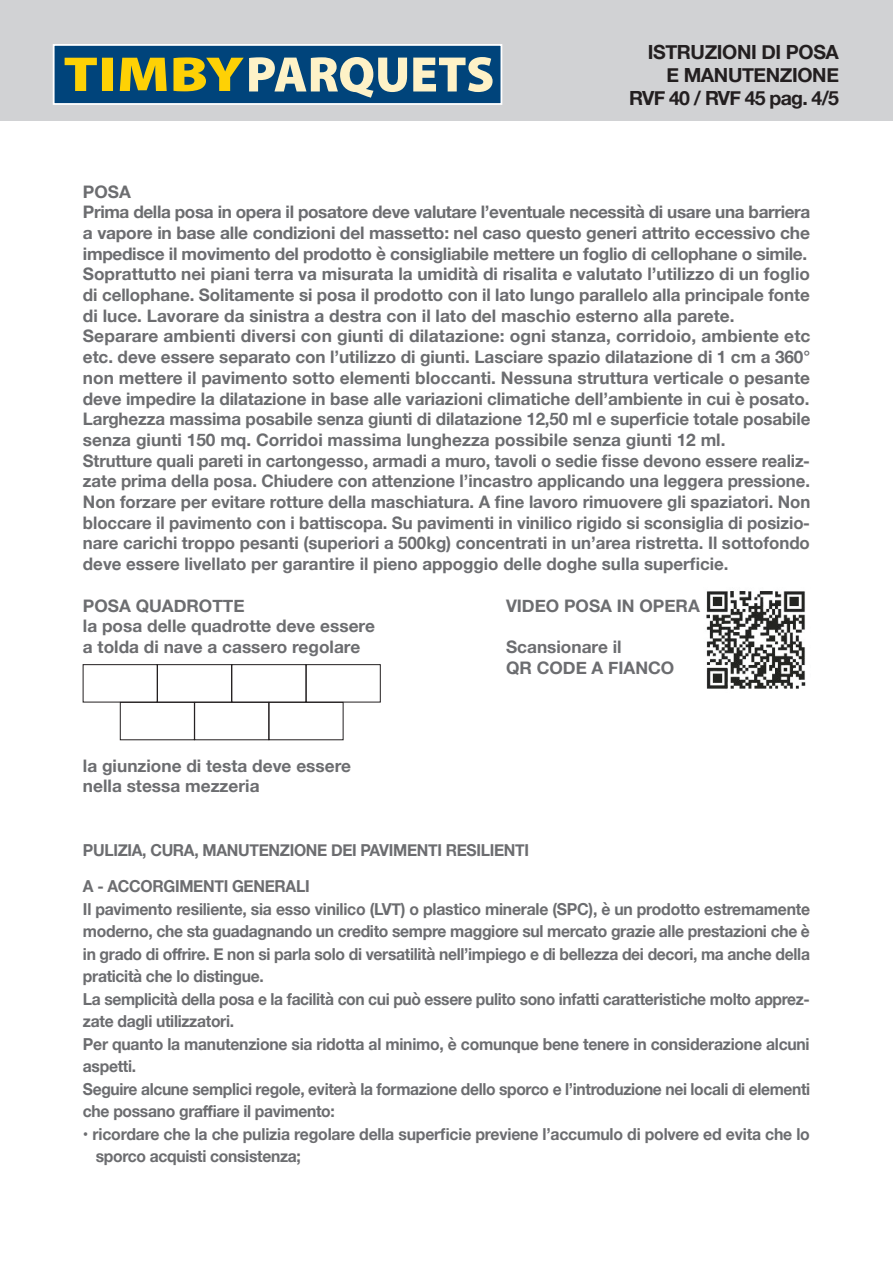
<style>
.page{position:relative;width:893px;height:1263px;background:#fff}
.page>*{position:absolute;margin:0;border:0;box-sizing:border-box;transform-origin:0 0}
.t1{font:700 19.5px/22.8px "Helvetica Neue";letter-spacing:-.02em;color:#231f20;text-align:right}
.t2{font:700 17.25px/20.7px "Helvetica Neue";letter-spacing:-.005em;color:#6c6d70}
.t3{font:700 16.5px/22.5px "Helvetica Neue";letter-spacing:-.02em;color:#6c6d70;scale:.96 1}
.t4{font:700 16.5px/36px "Helvetica Neue";letter-spacing:-.02em;color:#6c6d70;scale:.95 1}
</style>
<div class="page">
<img style="left:706px;top:591px;width:100px;height:98px">
<div style="left:83px;top:664px;width:74px;height:38px;border:1px solid #231f20"></div>
<div style="left:120px;top:702px;width:75px;height:38px;border:1px solid #231f20"></div>
<div style="left:157px;top:664px;width:75px;height:38px;border:1px solid #231f20"></div>
<div style="left:195px;top:702px;width:74px;height:38px;border:1px solid #231f20"></div>
<div style="left:232px;top:664px;width:74px;height:38px;border:1px solid #231f20"></div>
<div style="left:269px;top:702px;width:74px;height:38px;border:1px solid #231f20"></div>
<div style="left:306px;top:664px;width:74px;height:38px;border:1px solid #231f20"></div>
<div style="left:0;top:0;width:893px;height:120px;background:#d1d2d4"></div>
<div style="left:53px;top:44px;width:449px;height:61px;background:#00447b;border:2px solid #fff"></div>
<svg style="left:65px;top:57px;width:428px;height:41px"></svg>
<p class="t1" style="left:629px;top:42px;width:211px">ISTRUZIONI DI POSA<br>E MANUTENZIONE<br>RVF 40 / RVF 45 pag. 4/5</p>
<p class="t2" style="left:83px;top:181px;width:729px">POSA<br>Prima della posa in opera il posatore deve valutare l’eventuale necessità di usare una barriera a vapore in base alle condizioni del massetto: nel caso questo generi attrito eccessivo che impedisce il movimento del prodotto è consigliabile mettere un foglio di cellophane o simile.<br>Soprattutto nei piani terra va misurata la umidità di risalita e valutato l’utilizzo di un foglio di cellophane. Solitamente si posa il prodotto con il lato lungo parallelo alla principale fonte di luce. Lavorare da sinistra a destra con il lato del maschio esterno alla parete.<br>Separare ambienti diversi con giunti di dilatazione: ogni stanza, corridoio, ambiente etc etc. deve essere separato con l’utilizzo di giunti. Lasciare spazio dilatazione di 1 cm a 360° non mettere il pavimento sotto elementi bloccanti. Nessuna struttura verticale o pesante deve impedire la dilatazione in base alle variazioni climatiche dell’ambiente in cui è posato.<br>Larghezza massima posabile senza giunti di dilatazione 12,50 ml e superficie totale posabile senza giunti 150 mq. Corridoi massima lunghezza possibile senza giunti 12 ml.<br>Strutture quali pareti in cartongesso, armadi a muro, tavoli o sedie fisse devono essere realiz&shy;zate prima della posa. Chiudere con attenzione l’incastro applicando una leggera pressione.<br>Non forzare per evitare rotture della maschiatura. A fine lavoro rimuovere gli spaziatori. Non bloccare il pavimento con i battiscopa. Su pavimenti in vinilico rigido si sconsiglia di posizio&shy;nare carichi troppo pesanti (superiori a 500kg) concentrati in un’area ristretta. Il sottofondo deve essere livellato per garantire il pieno appoggio delle doghe sulla superficie.</p>
<p class="t2" style="left:83px;top:595px;width:163px">POSA QUADROTTE</p>
<p class="t2" style="left:506px;top:595px;width:195px">VIDEO POSA IN OPERA</p>
<p class="t2" style="left:83px;top:616px;width:293px">la posa delle quadrotte deve essere a tolda di nave a cassero regolare</p>
<p class="t2" style="left:506px;top:637px;width:170px">Scansionare il<br>QR CODE A FIANCO</p>
<p class="t2" style="left:83px;top:755px;width:269px">la giunzione di testa deve essere nella stessa mezzeria</p>
<p class="t4" style="left:83px;top:833px;width:471px">PULIZIA, CURA, MANUTENZIONE DEI PAVIMENTI RESILIENTI<br>A - ACCORGIMENTI GENERALI</p>
<p class="t3" style="left:83px;top:898px;width:759px">Il pavimento resiliente, sia esso vinilico (LVT) o plastico minerale (SPC), è un prodotto estremamente moderno, che sta guadagnando un credito sempre maggiore sul mercato grazie alle prestazioni che è in grado di offrire. E non si parla solo di versatilità nell’impiego e di bellezza dei decori, ma anche della praticità che lo distingue.<br>La semplicità della posa e la facilità con cui può essere pulito sono infatti caratteristiche molto apprez&shy;zate dagli utilizzatori.<br>Per quanto la manutenzione sia ridotta al minimo, è comunque bene tenere in considerazione alcuni aspetti.<br>Seguire alcune semplici regole, eviterà la formazione dello sporco e l’introduzione nei locali di elementi che possano graffiare il pavimento:</p>
<p class="t3" style="left:96px;top:1123px;width:745px;text-indent:-13px">• ricordare che la che pulizia regolare della superficie previene l’accumulo di polvere ed evita che lo sporco acquisti consistenza;</p>
</div>
